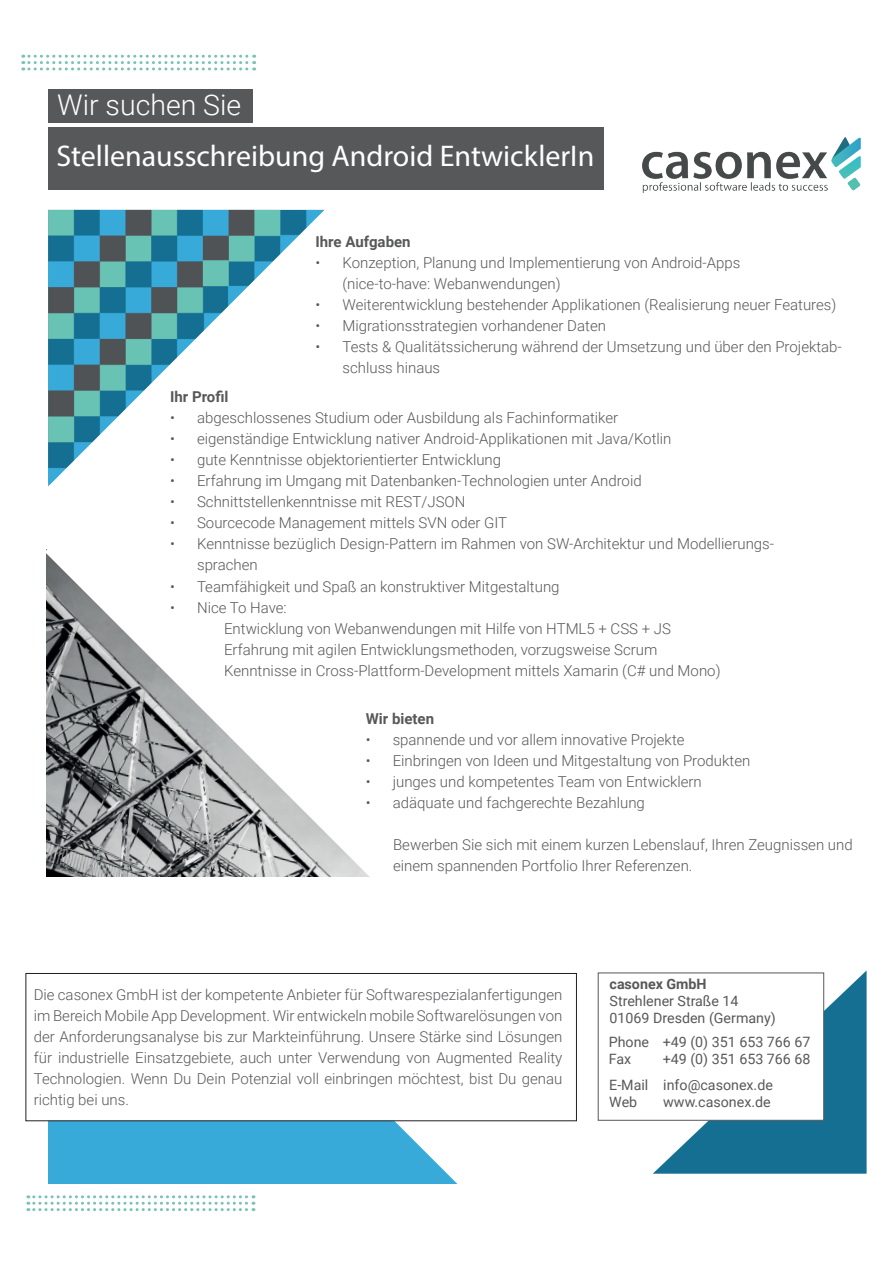
<style>
.page{position:relative;width:893px;height:1263px;background:#fff}
.page>*{position:absolute;margin:0;border:0;box-sizing:border-box;transform-origin:0 0}
.t1{font:30px "Myriad Pro";color:#fff}
.t2{font:300 28.5px "Roboto";color:#fff}
.t3{font:300 15px/21px "Roboto";color:#57585a}
.t4{font:700 15px "Roboto";color:#57585a}
.t5{font:14.25px/17.1px "Roboto";color:#57585a}
.t6{font:700 14.25px "Roboto";color:#57585a}
</style>
<div class="page">
<div style="left:48px;top:1116px;width:451px;height:67px;background:#38aada"></div>
<svg style="left:340px;top:972px;width:258px;height:212px;fill:#fff"></svg>
<img style="left:48px;top:210px;width:276px;height:104px">
<div style="left:26px;top:973px;width:551px;height:148px;background:#fff;border:1px solid #231f20"></div>
<svg style="left:653px;top:970px;width:214px;height:204px;background:#3985a2"></svg>
<div style="left:48px;top:89px;width:205px;height:33px;background:#57585a"></div>
<div style="left:48px;top:127px;width:556px;height:62px;background:#57585a"></div>
<img style="left:642px;top:137px;width:219px;height:56px">
<svg style="left:23px;top:55px;width:232px;height:15px"></svg>
<svg style="left:28px;top:1195px;width:226px;height:16px"></svg>
<div style="left:598px;top:972px;width:226px;height:149px;background:#fff;border:1px solid #57585a"></div>
<svg style="left:46px;top:314px;width:324px;height:563px"></svg>
<h2 class="t2" style="left:57px;top:85px;width:186px">Wir suchen Sie</h2>
<h1 class="t1" style="left:56px;top:138px;width:539px">Stellenausschreibung Android EntwicklerIn</h1>
<p class="t4" style="left:315px;top:231px;width:97px">Ihre Aufgaben</p>
<p class="t3" style="left:342px;top:252px;width:399px;text-indent:-27px">• Konzeption, Planung und Implementierung von Android-Apps (nice-to-have: Webanwendungen)</p>
<p class="t3" style="left:315px;top:294px;width:522px">• Weiterentwicklung bestehender Applikationen (Realisierung neuer Features)</p>
<p class="t3" style="left:315px;top:315px;width:292px">• Migrationsstrategien vorhandener Daten</p>
<p class="t3" style="left:342px;top:336px;width:501px;text-indent:-27px">• Tests &amp; Qualitätssicherung während der Umsetzung und über den Projektab&shy;schluss hinaus</p>
<p class="t4" style="left:170px;top:387px;width:60px">Ihr Profil</p>
<p class="t3" style="left:170px;top:407px;width:450px">• abgeschlossenes Studium oder Ausbildung als Fachinformatiker</p>
<p class="t3" style="left:170px;top:428px;width:503px">• eigenständige Entwicklung nativer Android-Applikationen mit Java/Kotlin</p>
<p class="t3" style="left:170px;top:449px;width:333px">• gute Kenntnisse objektorientierter Entwicklung</p>
<p class="t3" style="left:170px;top:470px;width:473px">• Erfahrung im Umgang mit Datenbanken-Technologien unter Android</p>
<p class="t3" style="left:170px;top:491px;width:297px">• Schnittstellenkenntnisse mit REST/JSON</p>
<p class="t3" style="left:170px;top:512px;width:339px">• Sourcecode Management mittels SVN oder GIT</p>
<p class="t3" style="left:197px;top:533px;width:579px;text-indent:-27px">• Kenntnisse bezüglich Design-Pattern im Rahmen von SW-Architektur und Modellierungs&shy;sprachen</p>
<p class="t3" style="left:170px;top:575px;width:391px">• Teamfähigkeit und Spaß an konstruktiver Mitgestaltung</p>
<p class="t3" style="left:224px;top:596px;width:498px;text-indent:-54px">• Nice To Have:<br>Entwicklung von Webanwendungen mit Hilfe von HTML5 + CSS + JS Erfahrung mit agilen Entwicklungsmethoden, vorzugsweise Scrum Kenntnisse in Cross-Plattform-Development mittels Xamarin (C# und Mono)</p>
<p class="t4" style="left:366px;top:708px;width:70px">Wir bieten</p>
<p class="t3" style="left:366px;top:728px;width:320px">• spannende und vor allem innovative Projekte</p>
<p class="t3" style="left:366px;top:749px;width:386px">• Einbringen von Ideen und Mitgestaltung von Produkten</p>
<p class="t3" style="left:366px;top:770px;width:338px">• junges und kompetentes Team von Entwicklern</p>
<p class="t3" style="left:366px;top:791px;width:281px">• adäquate und fachgerechte Bezahlung</p>
<p class="t3" style="left:393px;top:834px;width:461px">Bewerben Sie sich mit einem kurzen Lebenslauf, Ihren Zeugnissen und einem spannenden Portfolio Ihrer Referenzen.</p>
<p class="t3" style="left:34px;top:983px;width:530px;text-align:justify">Die casonex GmbH ist der kompetente Anbieter für Softwarespezialanfertigungen im Bereich Mobile App Development. Wir entwickeln mobile Softwarelösungen von der Anforderungsanalyse bis zur Markteinführung. Unsere Stärke sind Lösungen für industrielle Einsatzgebiete, auch unter Verwendung von Augmented Reality Technologien. Wenn Du Dein Potenzial voll einbringen möchtest, bist Du genau richtig bei uns.</p>
<p class="t6" style="left:610px;top:973px;width:99px">casonex GmbH</p>
<p class="t5" style="left:610px;top:991px;width:168px">Strehlener Straße 14<br>01069 Dresden (Germany)</p>
<p class="t5" style="left:609px;top:1033px;width:203px">Phone +49 (0) 351 653 766 67<br>Fax</p>
<p class="t5" style="left:663px;top:1050px;width:149px">+49 (0) 351 653 766 68</p>
<p class="t5" style="left:609px;top:1075px;width:165px">E-Mail info@casonex.de<br>Web</p>
<p class="t5" style="left:663px;top:1092px;width:109px">www.casonex.de</p>
</div>
